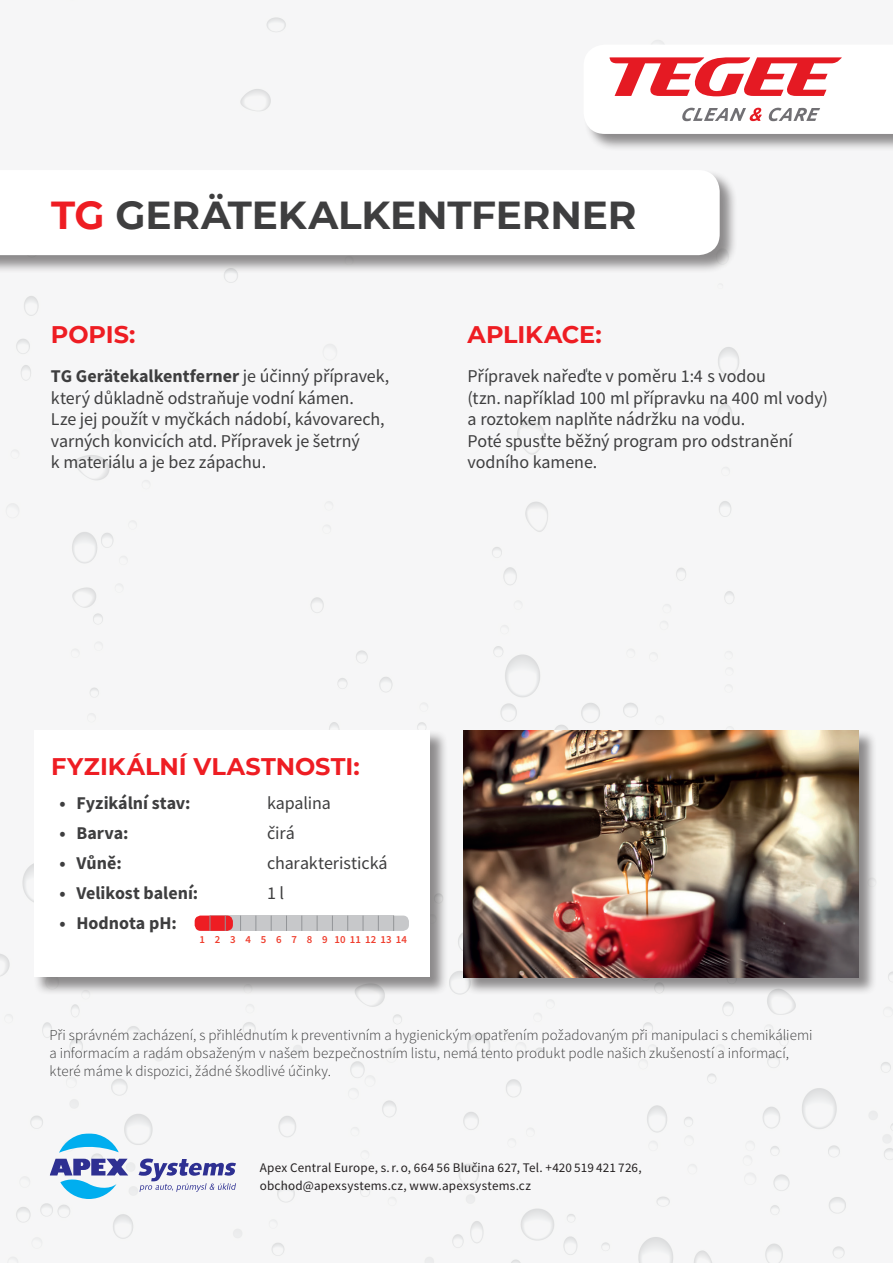
<style>
.page{position:relative;width:893px;height:1263px;background:#f6f6f7}
.page>*{position:absolute;margin:0;border:0;box-sizing:border-box;transform-origin:0 0}
.t1{font:700 39px "Montserrat";letter-spacing:-.005em;color:#3e3e3f}
.t2{font:700 24px "Montserrat";color:#ee1d23}
.t3{font:18px/21.6px "Source Sans Pro";letter-spacing:-.005em;color:#3e3e3f}
.t4{font:700 18px "Source Sans Pro";color:#3e3e3f}
.t5{font:300 15px/18px "Source Sans Pro";color:#3e3e3f}
.t6{font:13.2px/18px "Source Sans Pro";letter-spacing:.015em;color:#231f20}
.t7{font:600 10.8px "Source Sans Pro";letter-spacing:.03em;color:#ef3e2e}
.s1{color:#ee1d23}
.s2{font-weight:700}
</style>
<div class="page">
<div style="left:0;top:170px;width:738px;height:103px;background:#231f20;opacity:.5"></div>
<svg style="left:0;top:170px;width:720px;height:85px"></svg>
<div style="left:584px;top:45px;width:309px;height:107px;background:#231f20;opacity:.5"></div>
<div style="left:463px;top:730px;width:414px;height:265px;background:#231f20;opacity:.5"></div>
<img style="left:463px;top:730px;width:396px;height:247px">
<div style="left:34px;top:730px;width:414px;height:265px;background:#231f20;opacity:.5"></div>
<div style="left:34px;top:730px;width:396px;height:247px;background:#fff"></div>
<svg style="left:50px;top:1133px;width:78px;height:66px"></svg>
<svg style="left:139px;top:1158px;width:97px;height:34px"></svg>
<svg style="left:584px;top:45px;width:309px;height:89px"></svg>
<div style="left:302px;top:915px;width:15px;height:16px;background:#c7c8ca"></div>
<div style="left:317px;top:915px;width:15px;height:16px;background:#c7c8ca"></div>
<div style="left:225px;top:915px;width:16px;height:16px;background:#c7c8ca"></div>
<div style="left:332px;top:915px;width:16px;height:16px;background:#c7c8ca"></div>
<div style="left:241px;top:915px;width:15px;height:16px;background:#c7c8ca"></div>
<div style="left:348px;top:915px;width:15px;height:16px;background:#c7c8ca"></div>
<div style="left:256px;top:915px;width:15px;height:16px;background:#c7c8ca"></div>
<div style="left:363px;top:915px;width:15px;height:16px;background:#c7c8ca"></div>
<div style="left:271px;top:915px;width:15px;height:16px;background:#c7c8ca"></div>
<div style="left:378px;top:915px;width:16px;height:16px;background:#c7c8ca"></div>
<div style="left:286px;top:915px;width:16px;height:16px;background:#c7c8ca"></div>
<svg style="left:240px;top:915px;width:1px;height:16px"></svg>
<svg style="left:256px;top:916px;width:1px;height:15px"></svg>
<svg style="left:271px;top:915px;width:1px;height:16px"></svg>
<svg style="left:286px;top:915px;width:1px;height:16px"></svg>
<svg style="left:301px;top:915px;width:1px;height:16px"></svg>
<svg style="left:317px;top:915px;width:1px;height:16px"></svg>
<svg style="left:332px;top:915px;width:1px;height:16px"></svg>
<svg style="left:347px;top:915px;width:1px;height:16px"></svg>
<svg style="left:363px;top:915px;width:1px;height:16px"></svg>
<svg style="left:378px;top:915px;width:1px;height:16px"></svg>
<svg style="left:393px;top:915px;width:16px;height:16px"></svg>
<div style="left:195px;top:915px;width:38px;height:16px;background:#ee1d23;border-radius:6px"></div>
<svg style="left:210px;top:915px;width:1px;height:16px"></svg>
<svg style="left:225px;top:915px;width:1px;height:16px"></svg>
<h1 class="t1" style="left:51px;top:187px;width:587px"><span class="s1">TG</span> GERÄTEKALKENTFERNER</h1>
<h2 class="t2" style="left:51px;top:318px;width:86px">POPIS:</h2>
<p class="t3" style="left:51px;top:365px;width:340px"><span class="s2">TG Gerätekalkentferner</span> je účinný přípravek, který důkladně odstraňuje vodní kámen.<br>Lze jej použít v myčkách nádobí, kávovarech, varných konvicích atd. Přípravek je šetrný<br>k materiálu a je bez zápachu.</p>
<h2 class="t2" style="left:468px;top:318px;width:136px">APLIKACE:</h2>
<p class="t3" style="left:468px;top:365px;width:362px">Přípravek nařeďte v poměru 1:4 s vodou<br>(tzn. například 100 ml přípravku na 400 ml vody) a roztokem naplňte nádržku na vodu.<br>Poté spusťte běžný program pro odstranění vodního kamene.</p>
<h2 class="t2" style="left:51px;top:749px;width:310px">FYZIKÁLNÍ VLASTNOSTI:</h2>
<p class="t4" style="left:60px;top:791px;width:133px">• Fyzikální stav:</p>
<p class="t3" style="left:267px;top:792px;width:65px">kapalina</p>
<p class="t4" style="left:60px;top:821px;width:71px">• Barva:</p>
<p class="t3" style="left:267px;top:822px;width:29px">čirá</p>
<p class="t4" style="left:60px;top:851px;width:64px">• Vůně:</p>
<p class="t3" style="left:267px;top:852px;width:122px">charakteristická</p>
<p class="t4" style="left:60px;top:881px;width:140px">• Velikost balení:</p>
<p class="t3" style="left:267px;top:882px;width:19px">1 l</p>
<p class="t4" style="left:59px;top:911px;width:119px">• Hodnota pH:</p>
<p class="t7" style="left:200px;top:932px;width:209px">1 2 3 4 5 6 7 8 9 1011121314</p>
<p class="t5" style="left:49px;top:1026px;width:765px">Při správném zacházení, s přihlédnutím k preventivním a hygienickým opatřením požadovaným při manipulaci s chemikáliemi a informacím a radám obsaženým v našem bezpečnostním listu, nemá tento produkt podle našich zkušeností a informací, které máme k dispozici, žádné škodlivé účinky.</p>
<p class="t6" style="left:260px;top:1158px;width:383px">Apex Central Europe, s.r.o, 664 56 Blučina 627, Tel. +420 519 421 726, obchod@apexsystems.cz, www.apexsystems.cz</p>
</div>
